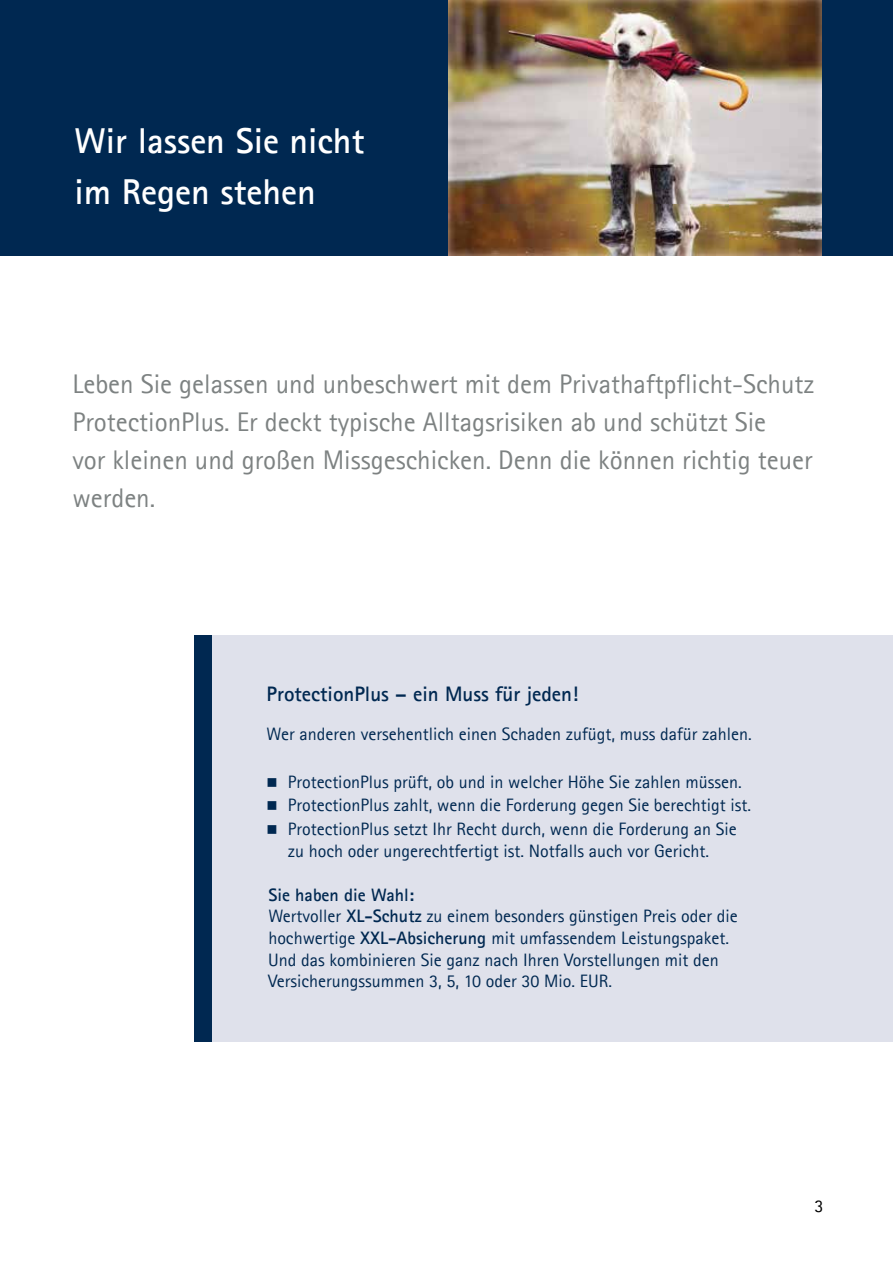
<style>
.page{position:relative;width:893px;height:1263px;background:#fff}
.page>*{position:absolute;margin:0;border:0;box-sizing:border-box;transform-origin:0 0}
.t1{font:700 36px/50.1px "Agfa Rotis Sans Serif";color:#fff}
.t2{font:27px/38.2px "Agfa Rotis Sans Serif";color:#7d8282}
.t3{font:700 21px "Agfa Rotis Sans Serif";color:#002851}
.t4{font:18px/21.6px "Agfa Rotis Sans Serif";color:#002851}
.t5{font:18px "Agfa Rotis Sans Serif";color:#000}
.s1{font-weight:700}
</style>
<div class="page">
<div style="left:0;top:0;width:893px;height:255px;background:#002851"></div>
<img style="left:449px;top:0;width:373px;height:256px">
<div style="left:212px;top:635px;width:681px;height:407px;background:#dfe1eb"></div>
<div style="left:194px;top:636px;width:18px;height:406px;background:#002851"></div>
<h1 class="t1" style="left:74px;top:115px;width:291px">Wir lassen Sie nicht im Regen stehen</h1>
<h2 class="t2" style="left:72px;top:364px;width:744px">Leben Sie gelassen und unbeschwert mit dem Privathaftpflicht-Schutz ProtectionPlus. Er deckt typische Alltagsrisiken ab und schützt Sie<br>vor kleinen und großen Missgeschicken. Denn die können richtig teuer werden.</h2>
<p class="t3" style="left:267px;top:680px;width:313px">ProtectionPlus – ein Muss für jeden!</p>
<p class="t4" style="left:267px;top:723px;width:487px">Wer anderen versehentlich einen Schaden zufügt, muss dafür zahlen.</p>
<p class="t4" style="left:288px;top:769px;width:465px;line-height:23.7px">ProtectionPlus prüft, ob und in welcher Höhe Sie zahlen müssen.<br>ProtectionPlus zahlt, wenn die Forderung gegen Sie berechtigt ist.<br>ProtectionPlus setzt Ihr Recht durch, wenn die Forderung an Sie</p>
<p class="t4" style="left:288px;top:839px;width:423px">zu hoch oder ungerechtfertigt ist. Notfalls auch vor Gericht.</p>
<p class="t4" style="left:268px;top:884px;width:471px"><span class="s1">Sie haben die Wahl:<br></span>Wertvoller <span class="s1">XL-Schutz</span> zu einem besonders günstigen Preis oder die hochwertige <span class="s1">XXL-Absicherung</span> mit umfassendem Leistungspaket.<br>Und das kombinieren Sie ganz nach Ihren Vorstellungen mit den Versicherungssummen 3, 5, 10 oder 30 Mio. EUR.</p>
<p class="t5" style="left:814px;top:1195px;width:10px">3</p>
</div>
